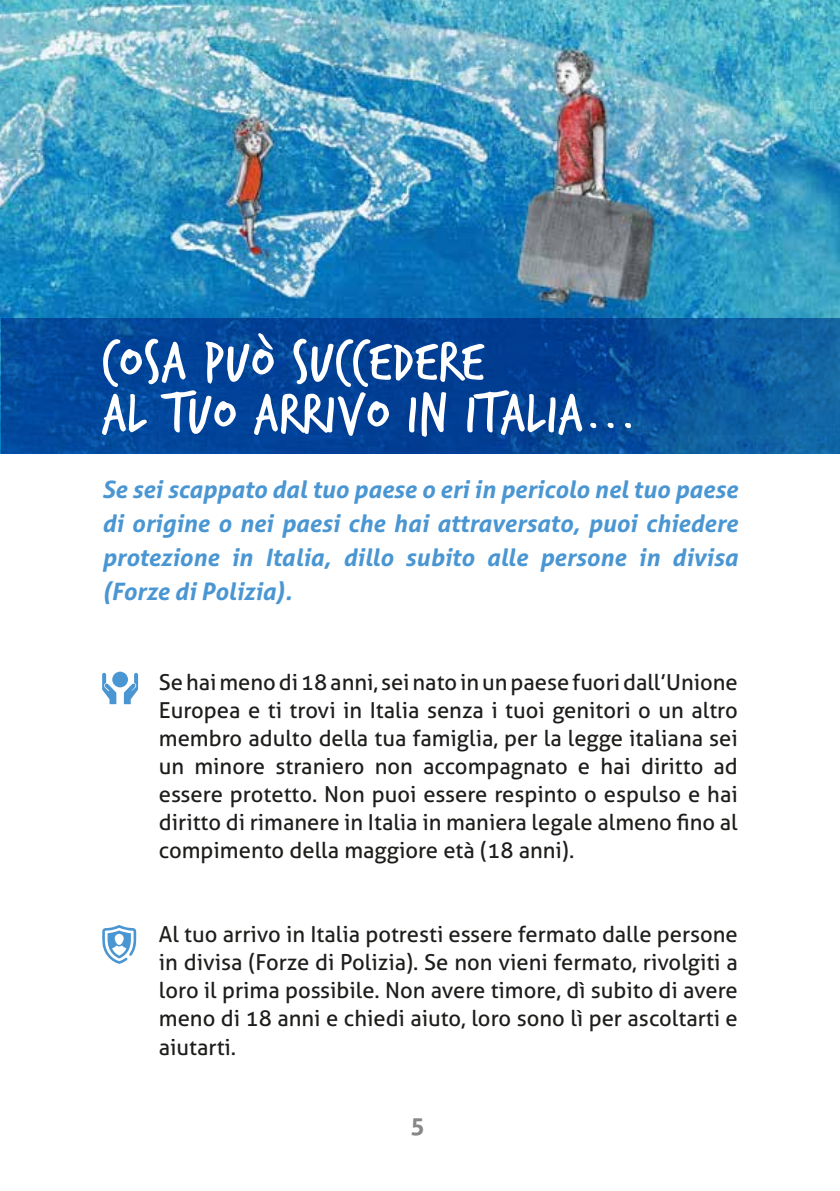
<style>
.page{position:relative;width:840px;height:1191px;background:#fff}
.page>*{position:absolute;margin:0;border:0;box-sizing:border-box;transform-origin:0 0}
.t1{font:60px/52px "Trash Hand";letter-spacing:.025em;color:#fff}
.t2{font:italic 700 24px/34px "Aller";color:#4a96d2;text-align:justify}
.t3{font:700 24px "Aller";color:#878787}
.t4{font:22px/28px "Aller";color:#1d1d1b;text-align:justify}
</style>
<div class="page">
<img style="left:0;top:0;width:839px;height:454px">
<svg style="left:1px;top:318px;width:838px;height:136px;background:#054999"></svg>
<svg style="left:102px;top:672px;width:14px;height:32px"></svg>
<svg style="left:124px;top:673px;width:14px;height:31px"></svg>
<div style="left:112px;top:671px;width:16px;height:16px;background:#4a96d2;border-radius:50%"></div>
<svg style="left:102px;top:925px;width:34px;height:38px"></svg>
<h1 class="t1" style="left:102px;top:338px;width:533px">COSA PUÒ SUCCEDERE<br>AL TUO ARRIVO IN ITALIA...</h1>
<p class="t2" style="left:102px;top:472px;width:636px">Se sei scappato dal tuo paese o eri in pericolo nel tuo paese di origine o nei paesi che hai attraversato, puoi chiedere protezione in Italia, dillo subito alle persone in divisa (Forze di Polizia).</p>
<p class="t4" style="left:159px;top:668px;width:580px">Se hai meno di 18 anni, sei nato in un paese fuori dall’Unione Europea e ti trovi in Italia senza i tuoi genitori o un altro membro adulto della tua famiglia, per la legge italiana sei un minore straniero non accompagnato e hai diritto ad essere protetto. Non puoi essere respinto o espulso e hai diritto di rimanere in Italia in maniera legale almeno fino al compimento della maggiore età (18 anni).</p>
<p class="t4" style="left:159px;top:920px;width:580px">Al tuo arrivo in Italia potresti essere fermato dalle persone in divisa (Forze di Polizia). Se non vieni fermato, rivolgiti a loro il prima possibile. Non avere timore, dì subito di avere meno di 18 anni e chiedi aiuto, loro sono lì per ascoltarti e aiutarti.</p>
<p class="t3" style="left:410px;top:1110px;width:16px">5</p>
</div>
